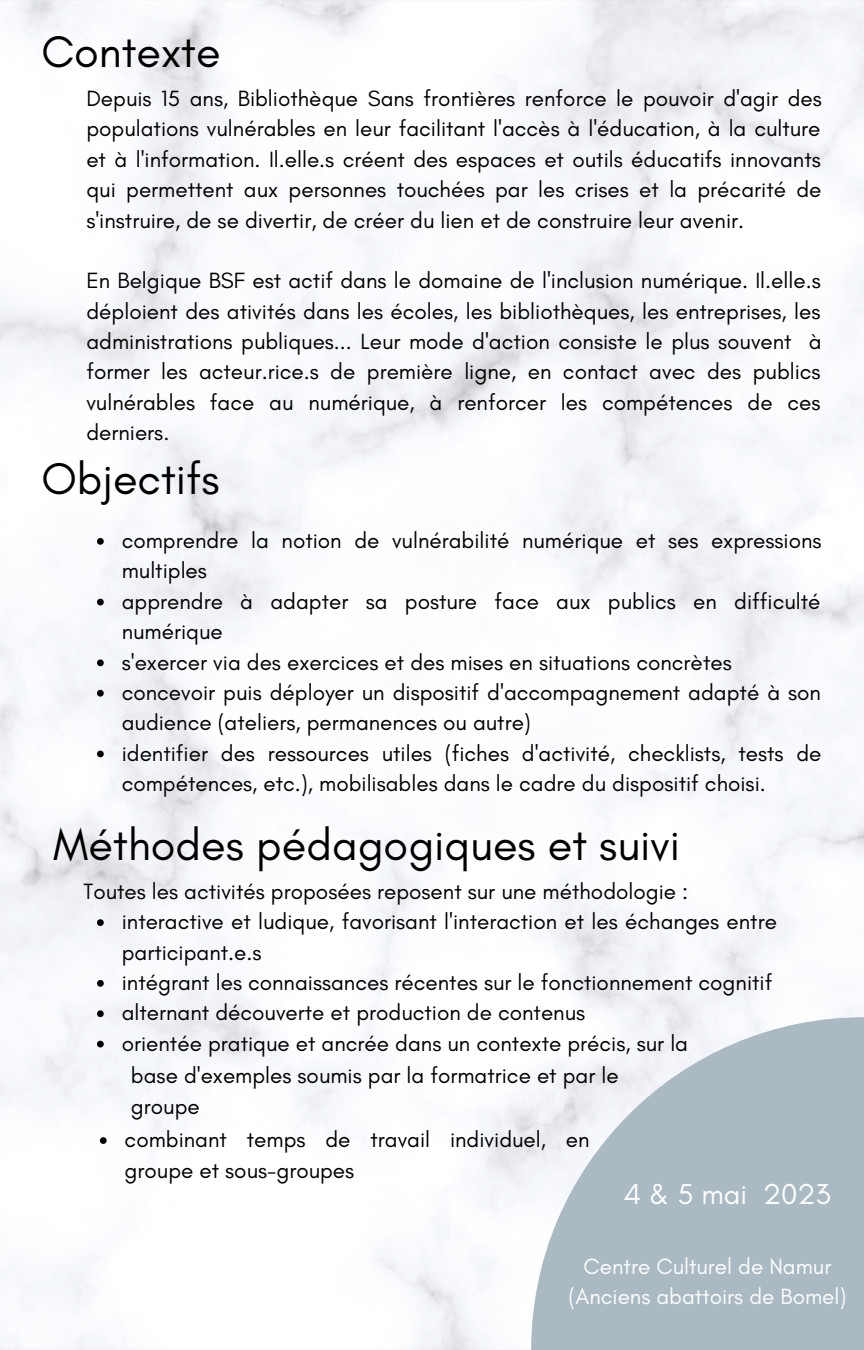
<style>
.page{position:relative;width:864px;height:1350px;background:#fff}
.page>*{position:absolute;margin:0;border:0;box-sizing:border-box;transform-origin:0 0}
.t1{font:45px "Glacial Indifference";color:#000}
.t2{font:29.25px "Glacial Indifference";color:#fcfdfd}
.t3{font:22.5px/30.4px "Glacial Indifference";color:#000}
.t4{font:22.5px/30.4px "Glacial Indifference";color:#fcfdfd;text-align:center}
</style>
<div class="page">
<svg style="left:531px;top:1017px;width:333px;height:333px;fill:#aab9c2"></svg>
<svg style="left:97px;top:538px;width:7px;height:7px"></svg>
<svg style="left:97px;top:599px;width:7px;height:6px"></svg>
<svg style="left:97px;top:659px;width:7px;height:7px"></svg>
<svg style="left:97px;top:690px;width:7px;height:7px"></svg>
<svg style="left:97px;top:751px;width:7px;height:6px"></svg>
<svg style="left:97px;top:919px;width:7px;height:7px"></svg>
<svg style="left:97px;top:980px;width:7px;height:7px"></svg>
<svg style="left:97px;top:1010px;width:7px;height:7px"></svg>
<svg style="left:97px;top:1041px;width:7px;height:6px"></svg>
<svg style="left:100px;top:1137px;width:7px;height:7px"></svg>
<h1 class="t1" style="left:41px;top:25px;width:181px">Contexte</h1>
<p class="t3" style="left:86px;top:83px;width:737px;text-align:justify">Depuis 15 ans, Bibliothèque Sans frontières renforce le pouvoir d'agir des populations vulnérables en leur facilitant l'accès à l'éducation, à la culture et à l'information. Il.elle.s créent des espaces et outils éducatifs innovants qui permettent aux personnes touchées par les crises et la précarité de s'instruire, de se divertir, de créer du lien et de construire leur avenir.</p>
<p class="t3" style="left:86px;top:265px;width:737px;text-align:justify">En Belgique BSF est actif dans le domaine de l'inclusion numérique. Il.elle.s déploient des ativités dans les écoles, les bibliothèques, les entreprises, les administrations publiques... Leur mode d'action consiste le plus souvent à former les acteur.rice.s de première ligne, en contact avec des publics vulnérables face au numérique, à renforcer les compétences de ces derniers.</p>
<h1 class="t1" style="left:41px;top:451px;width:180px">Objectifs</h1>
<p class="t3" style="left:122px;top:525px;width:701px">comprendre la notion de vulnérabilité numérique et ses expressions multiples<br>apprendre à adapter sa posture face aux publics en difficulté numérique<br>s'exercer via des exercices et des mises en situations concrètes concevoir puis déployer un dispositif d'accompagnement adapté à son audience (ateliers, permanences ou autre)<br>identifier des ressources utiles (fiches d'activité, checklists, tests de compétences, etc.), mobilisables dans le cadre du dispositif choisi.</p>
<h1 class="t1" style="left:53px;top:817px;width:628px">Méthodes pédagogiques et suivi</h1>
<p class="t3" style="left:84px;top:876px;width:606px">Toutes les activités proposées reposent sur une méthodologie :</p>
<p class="t3" style="left:122px;top:906px;width:657px">interactive et ludique, favorisant l'interaction et les échanges entre participant.e.s<br>intégrant les connaissances récentes sur le fonctionnement cognitif alternant découverte et production de contenus<br>orientée pratique et ancrée dans un contexte précis, sur la</p>
<p class="t3" style="left:131px;top:1060px;width:489px">base d'exemples soumis par la formatrice et par le groupe</p>
<p class="t3" style="left:125px;top:1124px;width:467px">combinant temps de travail individuel, en groupe et sous-groupes</p>
<h2 class="t2" style="left:624px;top:1176px;width:209px">4 &amp; 5 mai 2023</h2>
<p class="t4" style="left:569px;top:1251px;width:279px">Centre Culturel de Namur (Anciens abattoirs de Bomel)</p>
</div>
